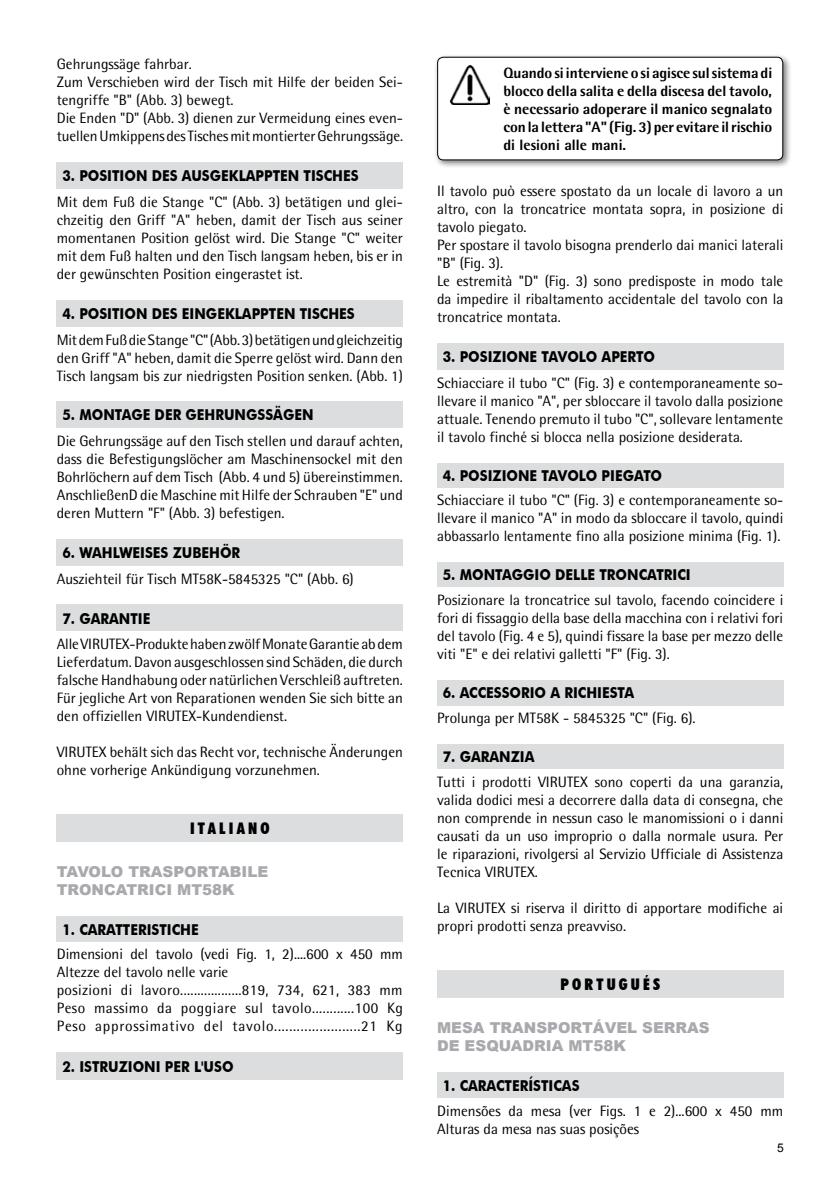
<style>
.page{position:relative;width:840px;height:1191px;background:#fff}
.page>*{position:absolute;margin:0;border:0;box-sizing:border-box;transform-origin:0 0}
.t1{font:900 condensed 16px "Futura BT";letter-spacing:.2em;color:#000}
.t2{font:15px/18px "Rotis Semi Sans";color:#000;text-align:justify}
.t3{font:700 15px "Futura BT";color:#000;scale:.9 1}
.t4{font:15px/18px "Rotis Semi Sans";letter-spacing:.025em;color:#000}
.t5{font:800 15px/18px "Rotis Semi Sans";letter-spacing:-.005em;color:#000;text-align:justify}
.t6{font:900 15px/18px "Arial";color:#a7a9ac}
.t7{font:12px "Arial";color:#000}
</style>
<div class="page">
<div style="left:57px;top:162px;width:345px;height:27px;background:#dcddde"></div>
<div style="left:57px;top:300px;width:345px;height:26px;background:#dcddde"></div>
<div style="left:57px;top:401px;width:345px;height:27px;background:#dcddde"></div>
<div style="left:57px;top:539px;width:345px;height:27px;background:#dcddde"></div>
<div style="left:57px;top:605px;width:345px;height:26px;background:#dcddde"></div>
<div style="left:57px;top:814px;width:345px;height:27px;background:#dcddde"></div>
<div style="left:57px;top:916px;width:345px;height:25px;background:#dcddde"></div>
<div style="left:57px;top:1052px;width:345px;height:28px;background:#dcddde"></div>
<div style="left:433px;top:53px;width:358px;height:116px;background:#000;opacity:.5"></div>
<div style="left:437px;top:57px;width:345px;height:103px;background:#fff;border-radius:6px"></div>
<img style="left:450px;top:66px;width:39px;height:38px">
<div style="left:437px;top:57px;width:345px;height:103px;border:1px solid #000;border-radius:6px"></div>
<div style="left:437px;top:343px;width:345px;height:27px;background:#dcddde"></div>
<div style="left:437px;top:463px;width:345px;height:24px;background:#dcddde"></div>
<div style="left:437px;top:562px;width:345px;height:24px;background:#dcddde"></div>
<div style="left:437px;top:679px;width:345px;height:26px;background:#dcddde"></div>
<div style="left:437px;top:744px;width:345px;height:25px;background:#dcddde"></div>
<div style="left:437px;top:970px;width:345px;height:27px;background:#dcddde"></div>
<div style="left:437px;top:1072px;width:345px;height:25px;background:#dcddde"></div>
<p class="t2" style="left:57px;top:55px;width:348px;text-align:left">Gehrungssäge fahrbar.<br>Zum Verschieben wird der Tisch mit Hilfe der beiden Sei&shy;tengriffe "B" (Abb. 3) bewegt.<br>Die Enden "D" (Abb. 3) dienen zur Vermeidung eines even&shy;tuellen Umkippens des Tisches mit montierter Gehrungssäge.</p>
<p class="t3" style="left:62px;top:166px;width:330px">3. POSITION DES AUSGEKLAPPTEN TISCHES</p>
<p class="t2" style="left:57px;top:192px;width:347px">Mit dem Fuß die Stange "C" (Abb. 3) betätigen und glei&shy;chzeitig den Griff "A" heben, damit der Tisch aus seiner momentanen Position gelöst wird. Die Stange "C" weiter mit dem Fuß halten und den Tisch langsam heben, bis er in der gewünschten Position eingerastet ist.</p>
<p class="t3" style="left:62px;top:304px;width:326px">4. POSITION DES EINGEKLAPPTEN TISCHES</p>
<p class="t2" style="left:57px;top:330px;width:347px">Mit dem Fuß die Stange "C" (Abb. 3) betätigen und gleichzeitig den Griff "A" heben, damit die Sperre gelöst wird. Dann den Tisch langsam bis zur niedrigsten Position senken. (Abb. 1)</p>
<p class="t3" style="left:62px;top:406px;width:280px">5. MONTAGE DER GEHRUNGSSÄGEN</p>
<p class="t2" style="left:57px;top:432px;width:347px">Die Gehrungssäge auf den Tisch stellen und darauf achten, dass die Befestigungslöcher am Maschinensockel mit den Bohrlöchern auf dem Tisch (Abb. 4 und 5) übereinstimmen.<br>AnschließenD die Maschine mit Hilfe der Schrauben "E" und deren Muttern "F" (Abb. 3) befestigen.</p>
<p class="t3" style="left:62px;top:543px;width:199px">6. WAHLWEISES ZUBEHÖR</p>
<p class="t2" style="left:57px;top:569px;width:298px">Ausziehteil für Tisch MT58K-5845325 "C" (Abb. 6)</p>
<p class="t3" style="left:62px;top:609px;width:99px">7. GARANTIE</p>
<p class="t2" style="left:57px;top:635px;width:347px">Alle VIRUTEX-Produkte haben zwölf Monate Garantie ab dem Lieferdatum. Davon ausgeschlossen sind Schäden, die durch falsche Handhabung oder natürlichen Verschleiß auftreten.<br>Für jegliche Art von Reparationen wenden Sie sich bitte an den offiziellen VIRUTEX-Kundendienst.</p>
<p class="t2" style="left:57px;top:743px;width:347px">VIRUTEX behält sich das Recht vor, technische Änderungen ohne vorherige Ankündigung vorzunehmen.</p>
<p class="t1" style="left:190px;top:818px;width:81px">ITALIANO</p>
<p class="t6" style="left:57px;top:862px;width:213px">TAVOLO TRASPORTABILE<br>TRONCATRICI MT58K</p>
<p class="t3" style="left:62px;top:920px;width:153px">1. CARATTERISTICHE</p>
<p class="t4" style="left:57px;top:945px;width:347px">Dimensioni del tavolo (vedi Fig. 1, 2)....600 x 450 mm Altezze del tavolo nelle varie<br>posizioni di lavoro..................819, 734, 621, 383 mm Peso massimo da poggiare sul tavolo............100 Kg Peso approssimativo del tavolo.......................21 Kg</p>
<p class="t3" style="left:62px;top:1057px;width:191px">2. ISTRUZIONI PER L'USO</p>
<p class="t5" style="left:503px;top:63px;width:270px">Quando si interviene o si agisce sul sistema di blocco della salita e della discesa del tavolo, è necessario adoperare il manico segnalato con la lettera "A" (Fig. 3) per evitare il rischio di lesioni alle mani.</p>
<p class="t2" style="left:437px;top:182px;width:347px;text-align:left">Il tavolo può essere spostato da un locale di lavoro a un altro, con la troncatrice montata sopra, in posizione di tavolo piegato.<br>Per spostare il tavolo bisogna prenderlo dai manici laterali "B" (Fig. 3).<br>Le estremità "D" (Fig. 3) sono predisposte in modo tale da impedire il ribaltamento accidentale del tavolo con la troncatrice montata.</p>
<p class="t3" style="left:442px;top:348px;width:237px">3. POSIZIONE TAVOLO APERTO</p>
<p class="t2" style="left:437px;top:373px;width:347px">Schiacciare il tubo "C" (Fig. 3) e contemporaneamente so&shy;llevare il manico "A", per sbloccare il tavolo dalla posizione attuale. Tenendo premuto il tubo "C", sollevare lentamente il tavolo finché si blocca nella posizione desiderata.</p>
<p class="t3" style="left:442px;top:466px;width:245px">4. POSIZIONE TAVOLO PIEGATO</p>
<p class="t2" style="left:437px;top:491px;width:347px">Schiacciare il tubo "C" (Fig. 3) e contemporaneamente so&shy;llevare il manico "A" in modo da sbloccare il tavolo, quindi abbassarlo lentamente fino alla posizione minima (Fig. 1).</p>
<p class="t3" style="left:442px;top:566px;width:277px">5. MONTAGGIO DELLE TRONCATRICI</p>
<p class="t2" style="left:437px;top:590px;width:347px">Posizionare la troncatrice sul tavolo, facendo coincidere i fori di fissaggio della base della macchina con i relativi fori del tavolo (Fig. 4 e 5), quindi fissare la base per mezzo delle viti "E" e dei relativi galletti "F" (Fig. 3).</p>
<p class="t3" style="left:442px;top:684px;width:214px">6. ACCESSORIO A RICHIESTA</p>
<p class="t2" style="left:437px;top:709px;width:260px">Prolunga per MT58K - 5845325 "C" (Fig. 6).</p>
<p class="t3" style="left:442px;top:748px;width:103px">7. GARANZIA</p>
<p class="t2" style="left:437px;top:772px;width:347px">Tutti i prodotti VIRUTEX sono coperti da una garanzia, valida dodici mesi a decorrere dalla data di consegna, che non comprende in nessun caso le manomissioni o i danni causati da un uso improprio o dalla normale usura. Per le riparazioni, rivolgersi al Servizio Ufficiale di Assistenza Tecnica VIRUTEX.</p>
<p class="t2" style="left:437px;top:898px;width:347px">La VIRUTEX si riserva il diritto di apportare modifiche ai propri prodotti senza preavviso.</p>
<p class="t1" style="left:560px;top:974px;width:101px">PORTUGUÉS</p>
<p class="t6" style="left:437px;top:1018px;width:274px">MESA TRANSPORTÁVEL SERRAS<br>DE ESQUADRIA MT58K</p>
<p class="t3" style="left:442px;top:1076px;width:153px">1. CARACTERÍSTICAS</p>
<p class="t2" style="left:437px;top:1101px;width:347px">Dimensões da mesa (ver Figs. 1 e 2)...600 x 450 mm<br>Alturas da mesa nas suas posições</p>
<p class="t7" style="left:776px;top:1140px;width:8px">5</p>
</div>
